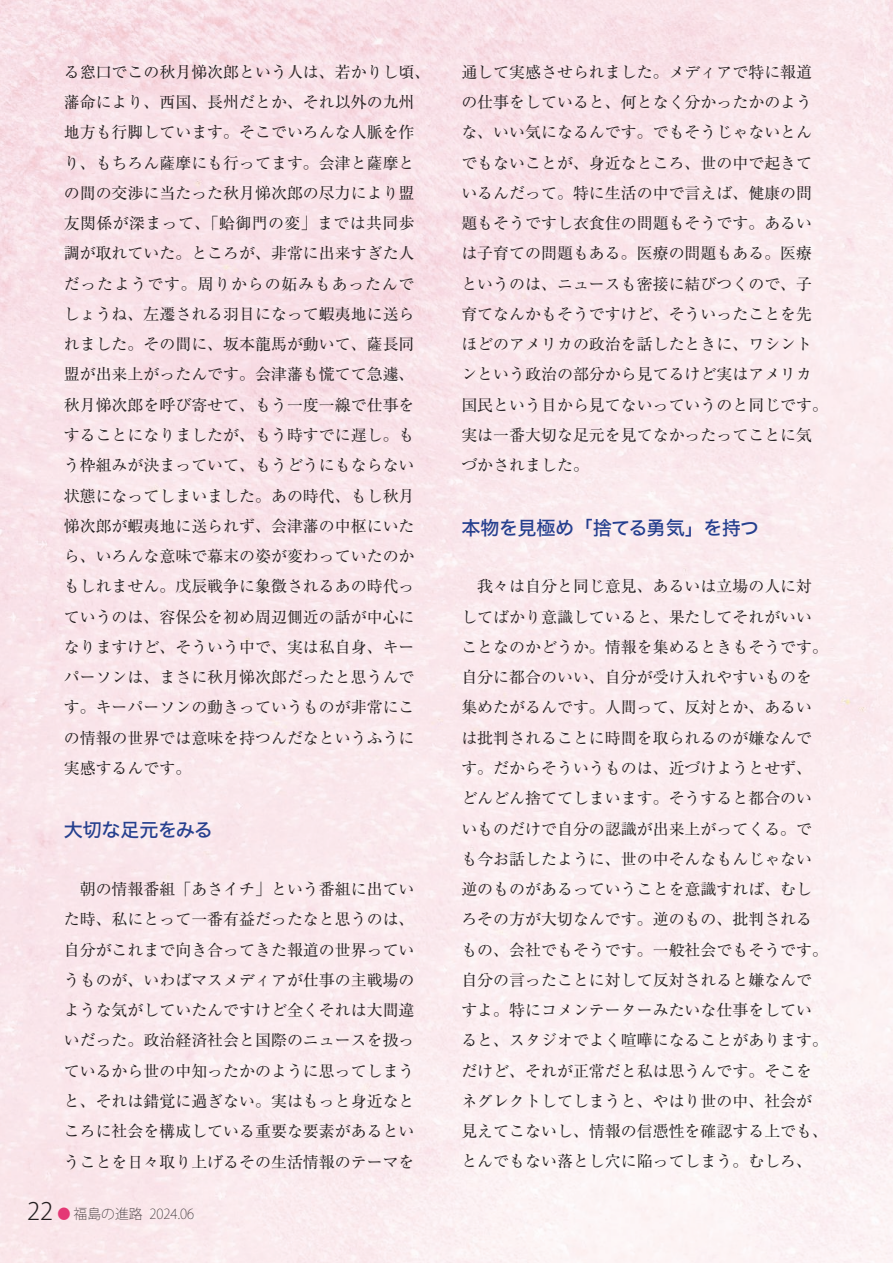
<style>
.page{position:relative;width:893px;height:1263px;background:#fff}
.page>*{position:absolute;margin:0;border:0;box-sizing:border-box;transform-origin:0 0}
.t1{font:19.2px "Hira Kaku Std W5";letter-spacing:-.03em;color:#253f8e}
.t2{font:15.9px/30.3px "Ryumin Pr 6";color:#231f20}
.t3{font:200 13.8px "Koz Go Pro";color:#231f20}
.s1{font-weight:300;font-size:23.85px}
.s2{color:#e43875}
</style>
<div class="page">
<p class="t2" style="left:64px;top:56px;width:368px">る窓口でこの秋月悌次郎という人は、若かりし頃、藩命により、西国、長州だとか、それ以外の九州地方も行脚しています。そこでいろんな人脈を作り、もちろん薩摩にも行ってます。会津と薩摩との間の交渉に当たった秋月悌次郎の尽力により盟友関係が深まって、「蛤御門の変」までは共同歩調が取れていた。ところが、非常に出来すぎた人だったようです。周りからの妬みもあったんでしょうね、左遷される羽目になって蝦夷地に送られました。その間に、坂本龍馬が動いて、薩長同盟が出来上がったんです。会津藩も慌てて急遽、秋月悌次郎を呼び寄せて、もう一度一線で仕事をすることになりましたが、もう時すでに遅し。もう枠組みが決まっていて、もうどうにもならない状態になってしまいました。あの時代、もし秋月悌次郎が蝦夷地に送られず、会津藩の中枢にいたら、いろんな意味で幕末の姿が変わっていたのかもしれません。戊辰戦争に象徴されるあの時代っていうのは、容保公を初め周辺側近の話が中心になりますけど、そういう中で、実は私自身、キーパーソンは、まさに秋月悌次郎だったと思うんです。キーパーソンの動きっていうものが非常にこの情報の世界では意味を持つんだなというふうに実感するんです。　</p>
<p class="t1" style="left:64px;top:815px;width:169px">大切な足元をみる　</p>
<p class="t2" style="left:64px;top:873px;width:352px;text-align:justify">　朝の情報番組「あさイチ」という番組に出ていた時、私にとって一番有益だったなと思うのは、自分がこれまで向き合ってきた報道の世界っていうものが、いわばマスメディアが仕事の主戦場のような気がしていたんですけど全くそれは大間違いだった。政治経済社会と国際のニュースを扱っているから世の中知ったかのように思ってしまうと、それは錯覚に過ぎない。実はもっと身近なところに社会を構成している重要な要素があるということを日々取り上げるその生活情報のテーマを</p>
<p class="t3" style="left:27px;top:1205px;width:168px"><span class="s1">22</span> <span class="s2">●</span> 福島の進路 2024.06</p>
<p class="t2" style="left:461px;top:56px;width:368px">通して実感させられました。メディアで特に報道の仕事をしていると、何となく分かったかのような、いい気になるんです。でもそうじゃないとんでもないことが、身近なところ、世の中で起きているんだって。特に生活の中で言えば、健康の問題もそうですし衣食住の問題もそうです。あるいは子育ての問題もある。医療の問題もある。医療というのは、ニュースも密接に結びつくので、子育てなんかもそうですけど、そういったことを先ほどのアメリカの政治を話したときに、ワシントンという政治の部分から見てるけど実はアメリカ国民という目から見てないっていうのと同じです。実は一番大切な足元を見てなかったってことに気づかされました。　</p>
<p class="t1" style="left:461px;top:513px;width:318px">本物を見極め「捨てる勇気」を持つ　</p>
<p class="t2" style="left:461px;top:570px;width:368px">　我々は自分と同じ意見、あるいは立場の人に対してばかり意識していると、果たしてそれがいいことなのかどうか。情報を集めるときもそうです。自分に都合のいい、自分が受け入れやすいものを集めたがるんです。人間って、反対とか、あるいは批判されることに時間を取られるのが嫌なんです。だからそういうものは、近づけようとせず、どんどん捨ててしまいます。そうすると都合のいいものだけで自分の認識が出来上がってくる。でも今お話したように、世の中そんなもんじゃない逆のものがあるっていうことを意識すれば、むしろその方が大切なんです。逆のもの、批判されるもの、会社でもそうです。一般社会でもそうです。自分の言ったことに対して反対されると嫌なんですよ。特にコメンテーターみたいな仕事をしていると、スタジオでよく喧嘩になることがあります。だけど、それが正常だと私は思うんです。そこをネグレクトしてしまうと、やはり世の中、社会が見えてこないし、情報の信憑性を確認する上でも、とんでもない落とし穴に陥ってしまう。むしろ、</p>
</div>
